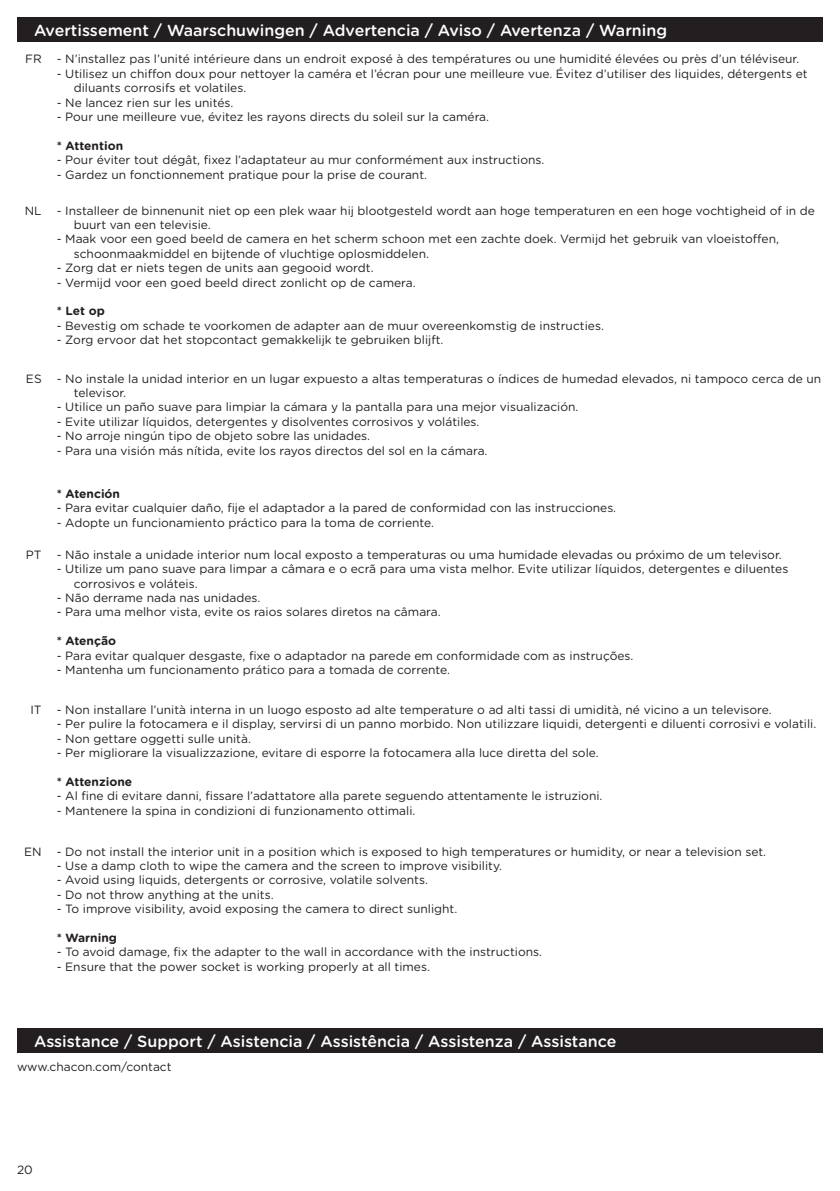
<style>
.page{position:relative;width:840px;height:1191px;background:#fff}
.page>*{position:absolute;margin:0;border:0;box-sizing:border-box;transform-origin:0 0}
.t1{font:500 16px "Gotham Rounded";color:#fff}
.t2{font:12px/14.4px "Gotham Rounded";color:#231f20}
.t3{font:700 12px "Gotham Rounded";color:#231f20}
</style>
<div class="page">
<div style="left:17px;top:17px;width:805px;height:25px;background:#231f20"></div>
<div style="left:17px;top:1028px;width:805px;height:24px;background:#231f20"></div>
<h1 class="t1" style="left:34px;top:19px;width:634px">Avertissement / Waarschuwingen / Advertencia / Aviso / Avertenza / Warning</h1>
<p class="t2" style="left:57px;top:51px;width:743px">- N’installez pas l’unité intérieure dans un endroit exposé à des températures ou une humidité élevées ou près d’un téléviseur.</p>
<p class="t2" style="left:74px;top:66px;width:735px;text-indent:-17px">- Utilisez un chiffon doux pour nettoyer la caméra et l’écran pour une meilleure vue. Évitez d’utiliser des liquides, détergents et diluants corrosifs et volatiles.</p>
<p class="t2" style="left:57px;top:95px;width:178px">- Ne lancez rien sur les unités.</p>
<p class="t2" style="left:57px;top:109px;width:433px">- Pour une meilleure vue, évitez les rayons directs du soleil sur la caméra.</p>
<p class="t3" style="left:57px;top:137px;width:68px">* Attention</p>
<p class="t2" style="left:57px;top:152px;width:489px">- Pour éviter tout dégât, fixez l’adaptateur au mur conformément aux instructions.</p>
<p class="t2" style="left:57px;top:167px;width:372px">- Gardez un fonctionnement pratique pour la prise de courant.</p>
<p class="t2" style="left:25px;top:51px;width:18px">FR</p>
<p class="t2" style="left:25px;top:202px;width:18px">NL</p>
<p class="t2" style="left:74px;top:202px;width:742px;text-indent:-17px">- Installeer de binnenunit niet op een plek waar hij blootgesteld wordt aan hoge temperaturen en een hoge vochtigheid of in de buurt van een televisie.</p>
<p class="t2" style="left:74px;top:231px;width:706px;text-indent:-17px">- Maak voor een goed beeld de camera en het scherm schoon met een zachte doek. Vermijd het gebruik van vloeistoffen, schoonmaakmiddel en bijtende of vluchtige oplosmiddelen.</p>
<p class="t2" style="left:57px;top:260px;width:318px">- Zorg dat er niets tegen de units aan gegooid wordt.</p>
<p class="t2" style="left:57px;top:274px;width:360px">- Vermijd voor een goed beeld direct zonlicht op de camera.</p>
<p class="t3" style="left:57px;top:302px;width:50px">* Let op</p>
<p class="t2" style="left:57px;top:318px;width:548px">- Bevestig om schade te voorkomen de adapter aan de muur overeenkomstig de instructies.</p>
<p class="t2" style="left:57px;top:332px;width:388px">- Zorg ervoor dat het stopcontact gemakkelijk te gebruiken blijft.</p>
<p class="t2" style="left:26px;top:371px;width:17px">ES</p>
<p class="t2" style="left:74px;top:371px;width:748px;text-indent:-17px">- No instale la unidad interior en un lugar expuesto a altas temperaturas o índices de humedad elevados, ni tampoco cerca de un televisor.</p>
<p class="t2" style="left:57px;top:399px;width:523px">- Utilice un paño suave para limpiar la cámara y la pantalla para una mejor visualización.</p>
<p class="t2" style="left:57px;top:414px;width:424px">- Evite utilizar líquidos, detergentes y disolventes corrosivos y volátiles.</p>
<p class="t2" style="left:57px;top:428px;width:315px">- No arroje ningún tipo de objeto sobre las unidades.</p>
<p class="t2" style="left:57px;top:443px;width:432px">- Para una visión más nítida, evite los rayos directos del sol en la cámara.</p>
<p class="t3" style="left:57px;top:485px;width:65px">* Atención</p>
<p class="t2" style="left:57px;top:500px;width:560px">- Para evitar cualquier daño, fije el adaptador a la pared de conformidad con las instrucciones.</p>
<p class="t2" style="left:57px;top:515px;width:378px">- Adopte un funcionamiento práctico para la toma de corriente.</p>
<p class="t2" style="left:26px;top:547px;width:17px">PT</p>
<p class="t2" style="left:57px;top:547px;width:726px">- Não instale a unidade interior num local exposto a temperaturas ou uma humidade elevadas ou próximo de um televisor.</p>
<p class="t2" style="left:74px;top:561px;width:715px;text-indent:-17px">- Utilize um pano suave para limpar a câmara e o ecrã para uma vista melhor. Evite utilizar líquidos, detergentes e diluentes corrosivos e voláteis.</p>
<p class="t2" style="left:57px;top:590px;width:205px">- Não derrame nada nas unidades.</p>
<p class="t2" style="left:57px;top:604px;width:385px">- Para uma melhor vista, evite os raios solares diretos na câmara.</p>
<p class="t3" style="left:57px;top:632px;width:61px">* Atenção</p>
<p class="t2" style="left:57px;top:647px;width:578px">- Para evitar qualquer desgaste, fixe o adaptador na parede em conformidade com as instruções.</p>
<p class="t2" style="left:57px;top:662px;width:394px">- Mantenha um funcionamento prático para a tomada de corrente.</p>
<p class="t2" style="left:30px;top:702px;width:13px">IT</p>
<p class="t2" style="left:57px;top:702px;width:716px">- Non installare l’unità interna in un luogo esposto ad alte temperature o ad alti tassi di umidità, né vicino a un televisore.</p>
<p class="t2" style="left:57px;top:716px;width:760px">- Per pulire la fotocamera e il display, servirsi di un panno morbido. Non utilizzare liquidi, detergenti e diluenti corrosivi e volatili.</p>
<p class="t2" style="left:57px;top:730px;width:196px">- Non gettare oggetti sulle unità.</p>
<p class="t2" style="left:57px;top:745px;width:543px">- Per migliorare la visualizzazione, evitare di esporre la fotocamera alla luce diretta del sole.</p>
<p class="t3" style="left:57px;top:773px;width:77px">* Attenzione</p>
<p class="t2" style="left:57px;top:788px;width:547px">- Al fine di evitare danni, fissare l’adattatore alla parete seguendo attentamente le istruzioni.</p>
<p class="t2" style="left:57px;top:802px;width:360px">- Mantenere la spina in condizioni di funzionamento ottimali.</p>
<p class="t2" style="left:24px;top:843px;width:19px">EN</p>
<p class="t2" style="left:57px;top:843px;width:710px">- Do not install the interior unit in a position which is exposed to high temperatures or humidity, or near a television set.</p>
<p class="t2" style="left:57px;top:858px;width:446px">- Use a damp cloth to wipe the camera and the screen to improve visibility.</p>
<p class="t2" style="left:57px;top:872px;width:372px">- Avoid using liquids, detergents or corrosive, volatile solvents.</p>
<p class="t2" style="left:57px;top:886px;width:218px">- Do not throw anything at the units.</p>
<p class="t2" style="left:57px;top:901px;width:402px">- To improve visibility, avoid exposing the camera to direct sunlight.</p>
<p class="t3" style="left:57px;top:929px;width:62px">* Warning</p>
<p class="t2" style="left:57px;top:944px;width:486px">- To avoid damage, fix the adapter to the wall in accordance with the instructions.</p>
<p class="t2" style="left:57px;top:958px;width:374px">- Ensure that the power socket is working properly at all times.</p>
<h1 class="t1" style="left:34px;top:1029px;width:583px">Assistance / Support / Asistencia / Assistência / Assistenza / Assistance</h1>
<p class="t2" style="left:17px;top:1059px;width:156px">www.chacon.com/contact</p>
<p class="t2" style="left:17px;top:1162px;width:17px">20</p>
</div>
